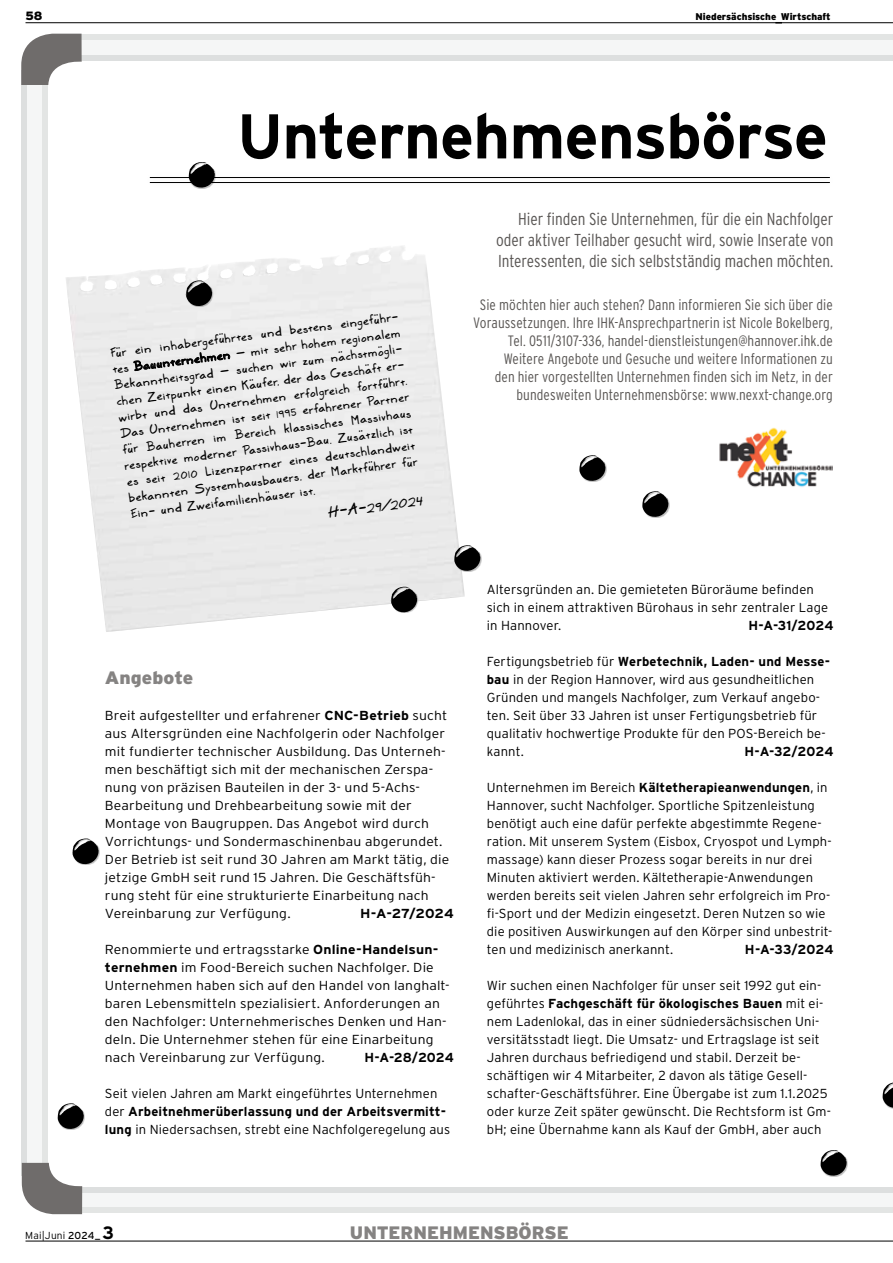
<style>
.page{position:relative;width:893px;height:1263px;background:#fff}
.page>*{position:absolute;margin:0;border:0;box-sizing:border-box;transform-origin:0 0}
.t1{font:700 63px "Interstate";letter-spacing:-.01em;color:#000}
.t2{font:900 18px "Interstate";color:#858382}
.t3{font:900 18px "Interstate";color:#858382;scale:1.07 1}
.t4{font:300 condensed 17.25px/21px "Interstate";letter-spacing:-.005em;color:#595654;text-align:justify}
.t5{font:italic 16.5px "Marker SD";color:#000}
.t6{font:300 condensed 15px/18px "Interstate";letter-spacing:.005em;color:#595654;text-align:right}
.t7{font:13.5px/16.2px "Marker SD";color:#000}
.t8{font:300 13.05px/18px "Interstate";letter-spacing:.01em;color:#000}
.t9{font:300 13.05px/18px "Interstate";letter-spacing:.01em;color:#000;scale:1.07 1}
.t10{font:700 13.05px "Interstate";color:#000}
.t11{font:700 13.05px "Interstate";color:#000;scale:1.07 1}
.t12{font:900 12px "Interstate";color:#000}
.t13{font:300 10.2px "Interstate";letter-spacing:.02em;color:#000}
.t14{font:900 9.75px "Interstate";letter-spacing:-.005em;color:#000}
.s1{font-weight:700}
.s2{font-weight:400}
.s3{font-weight:700;font-size:17.85px}
</style>
<div class="page">
<div style="left:27px;top:70px;width:15px;height:1105px;background:#f5f6f6"></div>
<div style="left:42px;top:70px;width:5px;height:1105px;background:#e3e5e4"></div>
<div style="left:22px;top:70px;width:5px;height:1105px;background:#dddfdf"></div>
<hr style="left:150px;top:177px;width:680px;height:1px;background:#000">
<hr style="left:150px;top:182px;width:680px;height:1px;background:#000">
<div style="left:71px;top:40px;width:822px;height:15px;background:#f5f6f6"></div>
<div style="left:71px;top:35px;width:822px;height:5px;background:#e3e5e4"></div>
<div style="left:71px;top:55px;width:822px;height:5px;background:#dddfdf"></div>
<svg style="left:21px;top:34px;width:61px;height:51px"></svg>
<div style="left:78px;top:1193px;width:815px;height:15px;background:#f5f6f6"></div>
<div style="left:78px;top:1208px;width:815px;height:5px;background:#e3e5e4"></div>
<div style="left:78px;top:1187px;width:815px;height:6px;background:#dddfdf"></div>
<svg style="left:22px;top:1163px;width:60px;height:51px"></svg>
<img style="left:719px;top:427px;width:114px;height:61px">
<div style="left:189px;top:162px;width:27px;height:27px;background:#000;opacity:.27"></div>
<svg style="left:189px;top:162px;width:26px;height:27px"></svg>
<div style="left:186px;top:280px;width:27px;height:27px;background:#000;opacity:.27"></div>
<svg style="left:186px;top:280px;width:26px;height:28px"></svg>
<div style="left:579px;top:455px;width:28px;height:27px;background:#000;opacity:.27"></div>
<svg style="left:579px;top:455px;width:26px;height:27px"></svg>
<div style="left:391px;top:587px;width:27px;height:26px;background:#000;opacity:.27"></div>
<svg style="left:391px;top:586px;width:26px;height:27px"></svg>
<div style="left:642px;top:491px;width:28px;height:27px;background:#000;opacity:.27"></div>
<svg style="left:642px;top:491px;width:26px;height:27px"></svg>
<div style="left:820px;top:1150px;width:28px;height:26px;background:#000;opacity:.27"></div>
<svg style="left:820px;top:1150px;width:27px;height:27px"></svg>
<div style="left:58px;top:1103px;width:27px;height:27px;background:#000;opacity:.27"></div>
<svg style="left:57px;top:1103px;width:27px;height:27px"></svg>
<div style="left:454px;top:545px;width:28px;height:27px;background:#000;opacity:.27"></div>
<svg style="left:454px;top:545px;width:26px;height:28px"></svg>
<svg style="left:882px;top:1082px;width:11px;height:27px"></svg>
<div style="left:72px;top:838px;width:28px;height:27px;background:#000;opacity:.27"></div>
<svg style="left:72px;top:838px;width:27px;height:27px"></svg>
<hr style="left:26px;top:1241px;width:867px;height:1px;background:#000">
<hr style="left:26px;top:22px;width:867px;height:1px;background:#000">
<p class="t12" style="left:26px;top:9px;width:18px">58</p>
<p class="t14" style="left:695px;top:11px;width:137px">Niedersächsische Wirtschaft</p>
<h1 class="t1" style="left:237px;top:98px;width:592px">Unternehmensbörse</h1>
<p class="t7" style="left:110px;top:344px;width:293px;rotate:-7deg">Für ein inhabergeführtes und bestens eingeführ&shy;tes Bauunternehmen – mit sehr hohem regionalem Bekanntheitsgrad – suchen wir zum nächstmögli&shy;chen Zeitpunkt einen Käufer, der das Geschäft er&shy;wirbt und das Unternehmen erfolgreich fortführt.<br>Das Unternehmen ist seit 1995 erfahrener Partner für Bauherren im Bereich klassisches Massivhaus respektive moderner Passivhaus-Bau. Zusätzlich ist es seit 2010 Lizenzpartner eines deutschlandweit bekannten Systemhausbauers, der Marktführer für Ein- und Zweifamilienhäuser ist.</p>
<p class="t5" style="left:326px;top:500px;width:98px;rotate:-7deg">H-A-29/2024</p>
<h3 class="t4" style="left:496px;top:209px;width:339px;text-indent:22px">Hier finden Sie Unternehmen, für die ein Nachfolger oder aktiver Teilhaber gesucht wird, sowie Inserate von Interessenten, die sich selbstständig machen möchten.</h3>
<p class="t6" style="left:473px;top:295px;width:361px">Sie möchten hier auch stehen? Dann informieren Sie sich über die Voraussetzungen. Ihre IHK-Ansprechpartnerin ist Nicole Bokelberg, Tel. 0511/3107-336, handel-dienstleistungen@hannover.ihk.de Weitere Angebote und Gesuche und weitere Informationen zu<br>den hier vorgestellten Unternehmen finden sich im Netz, in der bundesweiten Unternehmensbörse: www.nexxt-change.org</p>
<h2 class="t3" style="left:105px;top:667px;width:84px">Angebote</h2>
<p class="t9" style="left:105px;top:706px;width:323px">Breit aufgestellter und erfahrener <span class="s1">CNC-Betrieb</span> sucht aus Altersgründen eine Nachfolgerin oder Nachfolger mit fundierter technischer Ausbildung. Das Unterneh&shy;men beschäftigt sich mit der mechanischen Zerspa&shy;nung von präzisen Bauteilen in der 3- und 5-Achs-Bearbeitung und Drehbearbeitung sowie mit der Montage von Baugruppen. Das Angebot wird durch Vorrichtungs- und Sondermaschinenbau abgerundet.<br>Der Betrieb ist seit rund 30 Jahren am Markt tätig, die jetzige GmbH seit rund 15 Jahren. Die Geschäftsfüh&shy;rung steht für eine strukturierte Einarbeitung nach Vereinbarung zur Verfügung.</p>
<p class="t11" style="left:360px;top:905px;width:89px">H-A-27/2024</p>
<p class="t9" style="left:105px;top:940px;width:324px">Renommierte und ertragsstarke <span class="s1">Online-Handelsun&shy;ternehmen</span> im Food-Bereich suchen Nachfolger. Die Unternehmen haben sich auf den Handel von langhalt&shy;baren Lebensmitteln spezialisiert. Anforderungen an den Nachfolger: Unternehmerisches Denken und Han&shy;deln. Die Unternehmer stehen für eine Einarbeitung nach Vereinbarung zur Verfügung.</p>
<p class="t10" style="left:364px;top:1049px;width:91px">H-A-28/2024</p>
<p class="t8" style="left:105px;top:1084px;width:347px">Seit vielen Jahren am Markt eingeführtes Unternehmen der <span class="s1">Arbeitnehmerüberlassung und der Arbeitsvermitt&shy;lung</span> in Niedersachsen, strebt eine Nachfolgeregelung aus</p>
<p class="t8" style="left:487px;top:580px;width:343px">Altersgründen an. Die gemieteten Büroräume befinden sich in einem attraktiven Bürohaus in sehr zentraler Lage in Hannover.</p>
<p class="t10" style="left:748px;top:617px;width:87px">H-A-31/2024</p>
<p class="t8" style="left:487px;top:652px;width:343px">Fertigungsbetrieb für <span class="s1">Werbetechnik, Laden- und Messe&shy;bau</span> in der Region Hannover, wird aus gesundheitlichen Gründen und mangels Nachfolger, zum Verkauf angebo&shy;ten. Seit über 33 Jahren ist unser Fertigungsbetrieb für qualitativ hochwertige Produkte für den POS-Bereich be&shy;kannt.</p>
<p class="t10" style="left:745px;top:743px;width:90px">H-A-32/2024</p>
<p class="t8" style="left:487px;top:778px;width:347px">Unternehmen im Bereich <span class="s1">Kältetherapieanwendungen</span>, in Hannover, sucht Nachfolger. Sportliche Spitzenleistung benötigt auch eine dafür perfekte abgestimmte Regene&shy;ration. Mit unserem System (Eisbox, Cryospot und Lymph&shy;massage) kann dieser Prozess sogar bereits in nur drei Minuten aktiviert werden. Kältetherapie-Anwendungen werden bereits seit vielen Jahren sehr erfolgreich im Pro&shy;fi-Sport und der Medizin eingesetzt. Deren Nutzen so wie die positiven Auswirkungen auf den Körper sind unbestrit&shy;ten und medizinisch anerkannt.</p>
<p class="t10" style="left:745px;top:941px;width:90px">H-A-33/2024</p>
<p class="t8" style="left:487px;top:976px;width:346px">Wir suchen einen Nachfolger für unser seit 1992 gut ein&shy;geführtes <span class="s1">Fachgeschäft für ökologisches Bauen</span> mit ei&shy;nem Ladenlokal, das in einer südniedersächsischen Uni&shy;versitätsstadt liegt. Die Umsatz- und Ertragslage ist seit Jahren durchaus befriedigend und stabil. Derzeit be&shy;schäftigen wir 4 Mitarbeiter, 2 davon als tätige Gesell&shy;schafter-Geschäftsführer. Eine Übergabe ist zum 1.1.2025 oder kurze Zeit später gewünscht. Die Rechtsform ist Gm&shy;bH; eine Übernahme kann als Kauf der GmbH, aber auch</p>
<p class="t13" style="left:25px;top:1229px;width:90px">Mai|Juni <span class="s2">2024_</span> <span class="s3">3</span></p>
<h2 class="t2" style="left:350px;top:1221px;width:220px">UNTERNEHMENSBÖRSE</h2>
</div>
